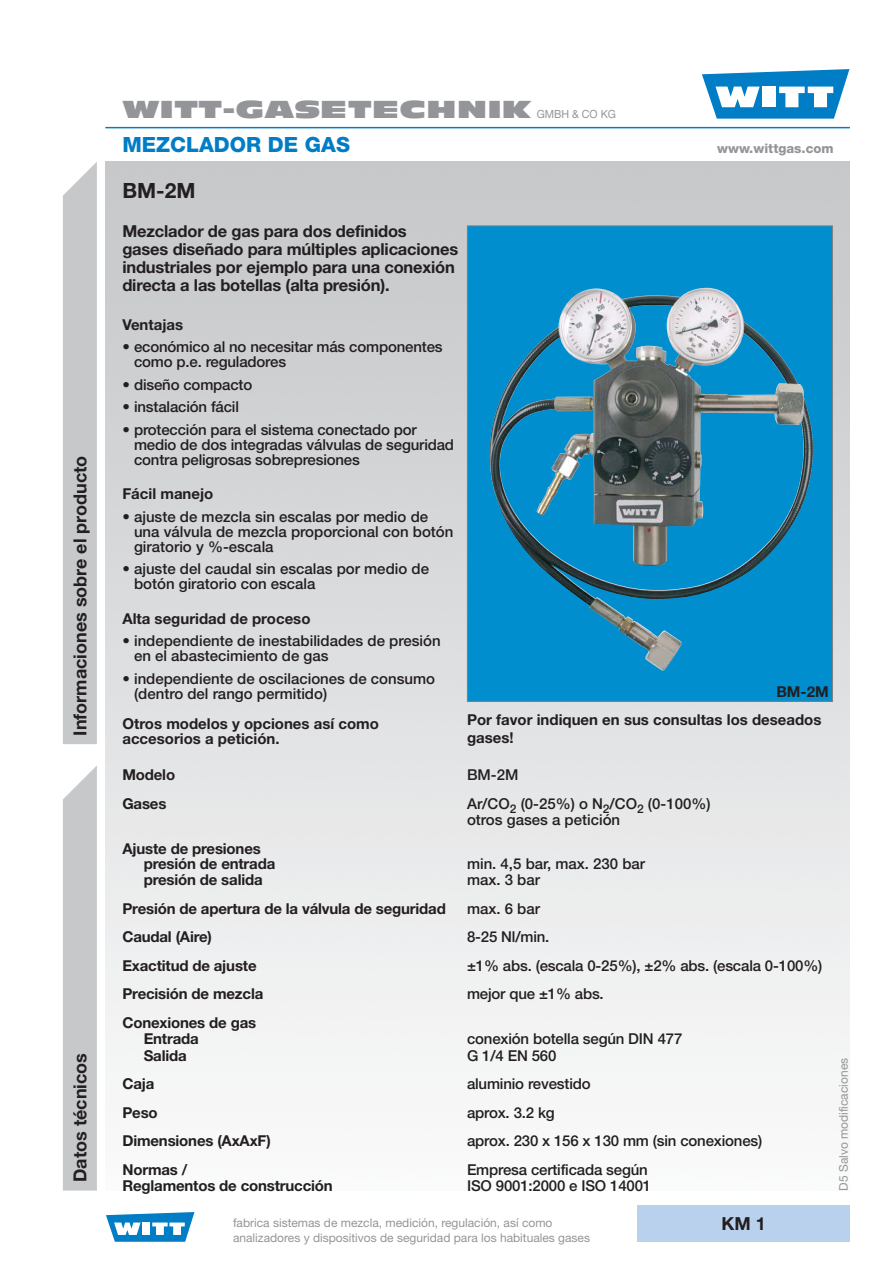
<style>
.page{position:relative;width:893px;height:1263px;background:#fff}
.page>*{position:absolute;margin:0;border:0;box-sizing:border-box;transform-origin:0 0}
.t1{font:24px "Antique Olive Nord";color:#939598;scale:1.2 1}
.t2{font:800 21px "Helvetica Neue";color:#007dc5}
.t3{font:700 21px "Helvetica Neue";color:#231f20}
.t4{font:700 18px "Helvetica Neue";color:#231f20}
.t5{font:700 16.5px/18px "Helvetica Neue";letter-spacing:-.01em;color:#231f20}
.t6{font:500 15px/15px "Helvetica Neue";letter-spacing:-.01em;color:#231f20}
.t7{font:700 15px/15px "Helvetica Neue";letter-spacing:-.01em;color:#231f20}
.t8{font:800 13.2px "Helvetica Neue";color:#939598}
.t9{font:12px "Helvetica Neue";color:#939598}
.s1{font-family:"Helvetica Neue";font-size:11.25px}
</style>
<div class="page">
<img style="left:105px;top:162px;width:744px;height:916px">
<div style="left:63px;top:162px;width:34px;height:582px;background:#c6c8ca"></div>
<div style="left:63px;top:766px;width:34px;height:425px;background:#c6c8ca"></div>
<svg style="left:702px;top:69px;width:147px;height:50px"></svg>
<hr style="left:105px;top:127px;width:744px;height:1px;background:#007dc5">
<div style="left:467px;top:226px;width:365px;height:475px;background:#008ece"></div>
<img style="left:489px;top:288px;width:324px;height:383px">
<div style="left:637px;top:1206px;width:212px;height:36px;background:#bad1ed"></div>
<svg style="left:106px;top:1212px;width:88px;height:30px"></svg>
<p class="t4" style="left:74px;top:736px;width:281px;rotate:-90deg">Informaciones sobre el producto</p>
<p class="t4" style="left:74px;top:1182px;width:130px;rotate:-90deg">Datos técnicos</p>
<h1 class="t1" style="left:122px;top:100px;width:413px">WITT-GASETECHNIK <span class="s1">GMBH &amp; CO KG</span></h1>
<h2 class="t2" style="left:122px;top:137px;width:229px">MEZCLADOR DE GAS</h2>
<p class="t8" style="left:717px;top:144px;width:118px">www.wittgas.com</p>
<h2 class="t3" style="left:122px;top:183px;width:75px">BM-2M</h2>
<p class="t5" style="left:122px;top:224px;width:337px">Mezclador de gas para dos definidos<br>gases diseñado para múltiples aplicaciones industriales por ejemplo para una conexión directa a las botellas (alta presión).</p>
<p class="t7" style="left:122px;top:318px;width:62px">Ventajas</p>
<p class="t6" style="left:134px;top:341px;width:310px;text-indent:-12px">• económico al no necesitar más componentes como p.e. reguladores</p>
<p class="t6" style="left:122px;top:378px;width:131px">• diseño compacto</p>
<p class="t6" style="left:122px;top:401px;width:118px">• instalación fácil</p>
<p class="t6" style="left:134px;top:423px;width:321px;text-indent:-12px">• protección para el sistema conectado por medio de dos integradas válvulas de seguridad contra peligrosas sobrepresiones</p>
<p class="t7" style="left:122px;top:488px;width:93px">Fácil manejo</p>
<p class="t6" style="left:134px;top:510px;width:321px;text-indent:-12px">• ajuste de mezcla sin escalas por medio de una válvula de mezcla proporcional con botón giratorio y %-escala</p>
<p class="t6" style="left:134px;top:563px;width:296px;text-indent:-12px">• ajuste del caudal sin escalas por medio de botón giratorio con escala</p>
<p class="t7" style="left:122px;top:612px;width:190px">Alta seguridad de proceso</p>
<p class="t6" style="left:134px;top:635px;width:308px;text-indent:-12px">• independiente de inestabilidades de presión en el abastecimiento de gas</p>
<p class="t6" style="left:134px;top:672px;width:302px;text-indent:-12px">• independiente de oscilaciones de consumo (dentro del rango permitido)</p>
<p class="t7" style="left:122px;top:717px;width:258px">Otros modelos y opciones así como accesorios a petición.</p>
<p class="t7" style="left:467px;top:712px;width:356px;line-height:18px">Por favor indiquen en sus consultas los deseados gases!</p>
<p class="t7" style="left:776px;top:686px;width:54px">BM-2M</p>
<p class="t7" style="left:122px;top:769px;width:54px">Modelo</p>
<p class="t6" style="left:467px;top:769px;width:53px">BM-2M</p>
<p class="t7" style="left:122px;top:797px;width:46px">Gases</p>
<p class="t6" style="left:467px;top:797px;width:245px;line-height:16.5px">Ar/CO<sub>2</sub> (0-25%) o N<sub>2</sub>/CO<sub>2</sub> (0-100%) otros gases a petición</p>
<p class="t7" style="left:144px;top:842px;width:133px;text-indent:-21px">Ajuste de presiones presión de entrada</p>
<p class="t6" style="left:467px;top:857px;width:180px">min. 4,5 bar, max. 230 bar</p>
<p class="t7" style="left:144px;top:874px;width:120px">presión de salida</p>
<p class="t6" style="left:467px;top:874px;width:75px">max. 3 bar</p>
<p class="t7" style="left:122px;top:902px;width:325px">Presión de apertura de la válvula de seguridad</p>
<p class="t6" style="left:467px;top:902px;width:75px">max. 6 bar</p>
<p class="t7" style="left:122px;top:931px;width:91px">Caudal (Aire)</p>
<p class="t6" style="left:467px;top:931px;width:84px">8-25 Nl/min.</p>
<p class="t7" style="left:122px;top:959px;width:136px">Exactitud de ajuste</p>
<p class="t6" style="left:467px;top:959px;width:357px">±1% abs. (escala 0-25%), ±2% abs. (escala 0-100%)</p>
<p class="t7" style="left:122px;top:988px;width:142px">Precisión de mezcla</p>
<p class="t6" style="left:467px;top:988px;width:138px">mejor que ±1% abs.</p>
<p class="t7" style="left:144px;top:1016px;width:114px;line-height:16.5px;text-indent:-21px">Conexiones de gas<br>Entrada</p>
<p class="t6" style="left:467px;top:1033px;width:217px">conexión botella según DIN 477</p>
<p class="t7" style="left:144px;top:1049px;width:45px">Salida</p>
<p class="t6" style="left:467px;top:1049px;width:91px">G 1/4 EN 560</p>
<p class="t7" style="left:122px;top:1078px;width:34px">Caja</p>
<p class="t6" style="left:467px;top:1078px;width:125px">aluminio revestido</p>
<p class="t7" style="left:122px;top:1106px;width:37px">Peso</p>
<p class="t6" style="left:467px;top:1106px;width:89px">aprox. 3.2 kg</p>
<p class="t7" style="left:122px;top:1135px;width:150px">Dimensiones (AxAxF)</p>
<p class="t6" style="left:467px;top:1135px;width:297px">aprox. 230 x 156 x 130 mm (sin conexiones)</p>
<p class="t7" style="left:122px;top:1163px;width:66px">Normas /</p>
<p class="t6" style="left:467px;top:1163px;width:182px">Empresa certificada según</p>
<p class="t7" style="left:122px;top:1180px;width:212px">Reglamentos de construcción</p>
<p class="t6" style="left:467px;top:1180px;width:186px">ISO 9001:2000 e ISO 14001</p>
<p class="t9" style="left:233px;top:1219px;width:321px">fabrica sistemas de mezcla, medición, regulación, así como</p>
<p class="t4" style="left:721px;top:1217px;width:46px">KM 1</p>
<p class="t9" style="left:233px;top:1233px;width:358px">analizadores y dispositivos de seguridad para los habituales gases</p>
<p class="t9" style="left:839px;top:1191px;width:134px;rotate:-90deg">D5 Salvo modificaciones</p>
</div>
